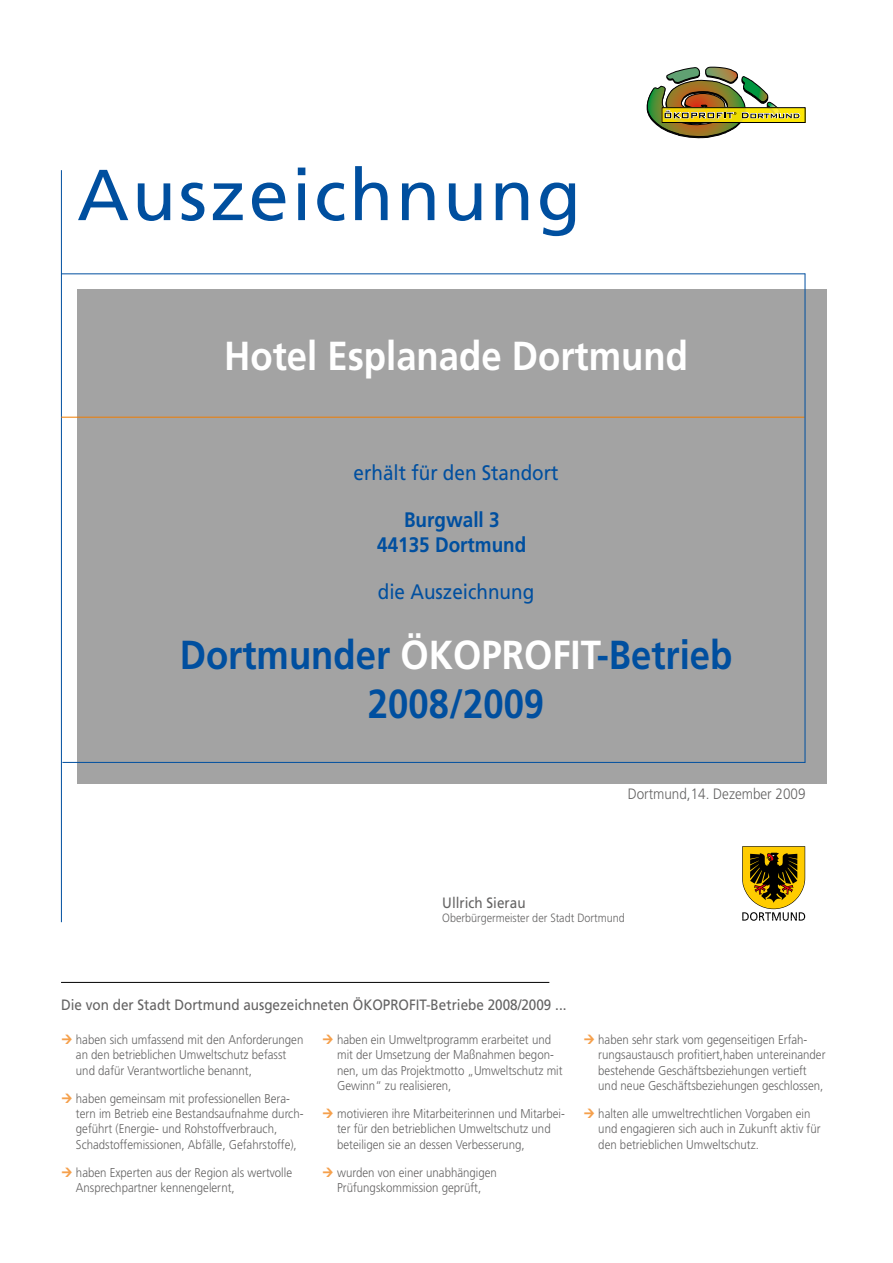
<style>
.page{position:relative;width:893px;height:1263px;background:#fff}
.page>*{position:absolute;margin:0;border:0;box-sizing:border-box;transform-origin:0 0}
.t1{font:72px "Frutiger LT";letter-spacing:.04em;color:#004f9f}
.t2{font:700 40.5px/48.6px "Frutiger LT";color:#004f9f;text-align:center;scale:.9 1}
.t3{font:700 40.5px "Frutiger LT";color:#fff;scale:.9 1}
.t4{font:21px "Frutiger LT";color:#004f9f;scale:.9 1}
.t5{font:700 21px/25.2px "Frutiger LT";color:#004f9f;text-align:center;scale:.9 1}
.t6{font:15px "Frutiger LT";color:#646363;scale:.9 1}
.t7{font:300 15px "Frutiger LT";color:#646363;scale:.9 1}
.t8{font:300 12.75px/15.3px "Frutiger LT";color:#646363;scale:.9 1}
.t9{font:300 12px "Frutiger LT";color:#646363;scale:.9 1}
.s1{color:#fff}
</style>
<div class="page">
<div style="left:77px;top:289px;width:749px;height:494px;background:#a3a3a3"></div>
<hr style="left:61px;top:170px;width:1px;height:752px;background:#004f9f">
<hr style="left:61px;top:417px;width:744px;height:1px;background:#ef7d00">
<hr style="left:805px;top:273px;width:1px;height:490px;background:#004f9f">
<hr style="left:62px;top:762px;width:743px;height:1px;background:#004f9f">
<hr style="left:61px;top:273px;width:744px;height:1px;background:#004f9f">
<hr style="left:61px;top:982px;width:488px;height:1px;background:#000">
<svg style="left:647px;top:67px;width:158px;height:71px"></svg>
<svg style="left:742px;top:846px;width:63px;height:75px"></svg>
<h1 class="t1" style="left:77px;top:153px;width:505px">Auszeichnung</h1>
<h2 class="t3" style="left:224px;top:332px;width:517px">Hotel Esplanade Dortmund</h2>
<h3 class="t4" style="left:354px;top:461px;width:229px">erhält für den Standort</h3>
<h3 class="t5" style="left:377px;top:507px;width:167px">Burgwall 3<br>44135 Dortmund</h3>
<h3 class="t4" style="left:378px;top:579px;width:175px">die Auszeichnung</h3>
<h2 class="t2" style="left:180px;top:631px;width:616px">Dortmunder <span class="s1">ÖKOPROFIT</span>-Betrieb<br>2008/2009</h2>
<p class="t7" style="left:628px;top:785px;width:199px">Dortmund,14. Dezember 2009</p>
<p class="t6" style="left:442px;top:894px;width:94px">Ullrich Sierau</p>
<p class="t9" style="left:442px;top:911px;width:204px">Oberbürgermeister der Stadt Dortmund</p>
<p class="t6" style="left:61px;top:996px;width:563px">Die von der Stadt Dortmund ausgezeichneten ÖKOPROFIT-Betriebe 2008/2009 ...</p>
<p class="t8" style="left:76px;top:1032px;width:254px">haben sich umfassend mit den Anforderungen an den betrieblichen Umweltschutz befasst und dafür Verantwortliche benannt,</p>
<p class="t8" style="left:76px;top:1091px;width:254px">haben gemeinsam mit professionellen Bera&shy;tern im Betrieb eine Bestandsaufnahme durch&shy;geführt (Energie- und Rohstoffverbrauch, Schadstoffemissionen, Abfälle, Gefahrstoffe),</p>
<p class="t8" style="left:76px;top:1165px;width:242px">haben Experten aus der Region als wertvolle<br>Ansprechpartner kennengelernt,</p>
<p class="t8" style="left:337px;top:1032px;width:252px">haben ein Umweltprogramm erarbeitet und mit der Umsetzung der Maßnahmen begon&shy;nen, um das Projektmotto „Umweltschutz mit Gewinn“ zu realisieren,</p>
<p class="t8" style="left:337px;top:1106px;width:255px">motivieren ihre Mitarbeiterinnen und Mitarbei&shy;ter für den betrieblichen Umweltschutz und beteiligen sie an dessen Verbesserung,</p>
<p class="t8" style="left:337px;top:1165px;width:179px">wurden von einer unabhängigen<br>Prüfungskommission geprüft,</p>
<p class="t8" style="left:598px;top:1032px;width:254px">haben sehr stark vom gegenseitigen Erfah&shy;rungsaustausch profitiert,haben untereinander bestehende Geschäftsbeziehungen vertieft und neue Geschäftsbeziehungen geschlossen,</p>
<p class="t8" style="left:598px;top:1106px;width:249px">halten alle umweltrechtlichen Vorgaben ein und engagieren sich auch in Zukunft aktiv für den betrieblichen Umweltschutz.</p>
</div>
